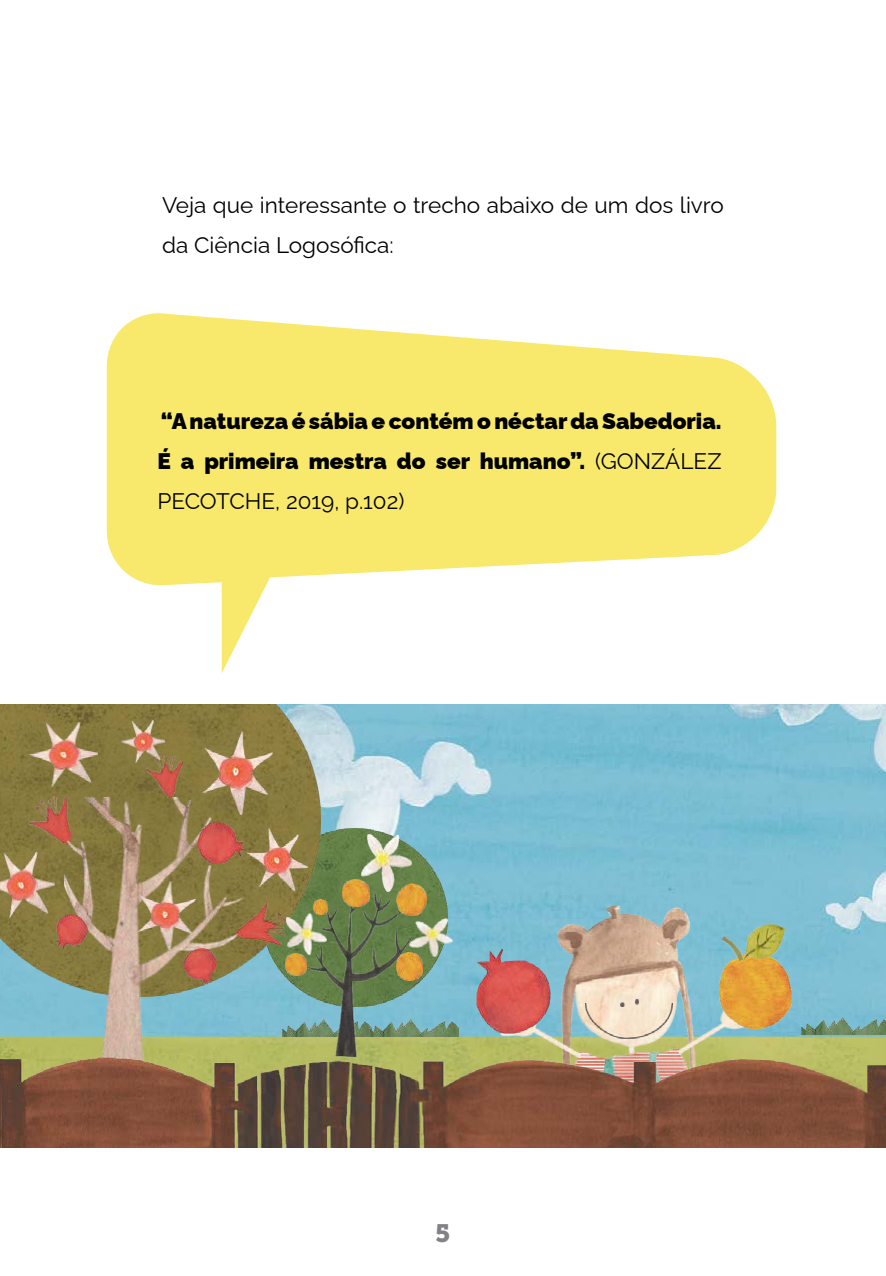
<style>
.page{position:relative;width:886px;height:1276px;background:#fff}
.page>*{position:absolute;margin:0;border:0;box-sizing:border-box;transform-origin:0 0}
.t1{font:25px "Museo Slab 900";color:#808285}
.t2{font:900 22.5px/40px "Raleway";color:#000;text-align:justify}
.t3{font:22.5px/40px "Raleway";color:#000}
.s1{font-weight:400}
</style>
<div class="page">
<svg style="left:107px;top:313px;width:669px;height:360px;fill:#f8e96c"></svg>
<img style="left:0;top:704px;width:886px;height:352px">
<img style="left:262px;top:828px;width:186px;height:178px">
<img style="left:0;top:704px;width:320px;height:292px">
<img style="left:283px;top:1019px;width:25px;height:17px">
<img style="left:362px;top:834px;width:50px;height:57px">
<img style="left:286px;top:913px;width:22px;height:41px">
<img style="left:308px;top:892px;width:88px;height:164px">
<img style="left:30px;top:796px;width:40px;height:47px">
<img style="left:147px;top:756px;width:36px;height:41px">
<img style="left:245px;top:902px;width:41px;height:43px">
<img style="left:65px;top:798px;width:180px;height:258px">
<img style="left:198px;top:822px;width:47px;height:41px">
<img style="left:185px;top:949px;width:31px;height:35px">
<img style="left:55px;top:914px;width:32px;height:34px">
<img style="left:30px;top:722px;width:67px;height:65px">
<img style="left:121px;top:720px;width:44px;height:42px">
<img style="left:0;top:852px;width:55px;height:65px">
<img style="left:203px;top:731px;width:70px;height:83px">
<img style="left:246px;top:828px;width:62px;height:62px">
<img style="left:138px;top:881px;width:57px;height:68px">
<img style="left:369px;top:1019px;width:16px;height:17px">
<img style="left:801px;top:1017px;width:85px;height:17px">
<img style="left:385px;top:906px;width:344px;height:150px">
<img style="left:656px;top:1048px;width:23px;height:2px">
<img style="left:580px;top:1052px;width:24px;height:4px">
<img style="left:604px;top:1050px;width:50px;height:6px">
<svg style="left:580px;top:1053px;width:12px;height:2px"></svg>
<img style="left:656px;top:1050px;width:32px;height:6px">
<img style="left:492px;top:991px;width:88px;height:65px">
<img style="left:679px;top:991px;width:86px;height:62px">
<img style="left:620px;top:999px;width:18px;height:5px">
<img style="left:586px;top:1004px;width:86px;height:35px">
<img style="left:720px;top:953px;width:71px;height:76px">
<img style="left:286px;top:953px;width:20px;height:22px">
<img style="left:313px;top:899px;width:14px;height:15px">
<img style="left:396px;top:883px;width:31px;height:32px">
<img style="left:396px;top:953px;width:26px;height:27px">
<img style="left:343px;top:879px;width:26px;height:28px">
<img style="left:742px;top:924px;width:43px;height:36px">
<img style="left:722px;top:936px;width:20px;height:24px">
<img style="left:476px;top:948px;width:74px;height:85px">
<img style="left:0;top:1056px;width:886px;height:91px">
<p class="t3" style="left:162px;top:182px;width:563px">Veja que interessante o trecho abaixo de um dos livro da Ciência Logosófica:</p>
<p class="t2" style="left:157px;top:398px;width:566px">“A natureza é sábia e contém o néctar da Sabedoria.<br>É a primeira mestra do ser humano”. <span class="s1">(GONZÁLEZ PECOTCHE, 2019, p.102)</span></p>
<p class="t1" style="left:436px;top:1219px;width:16px">5</p>
</div>
